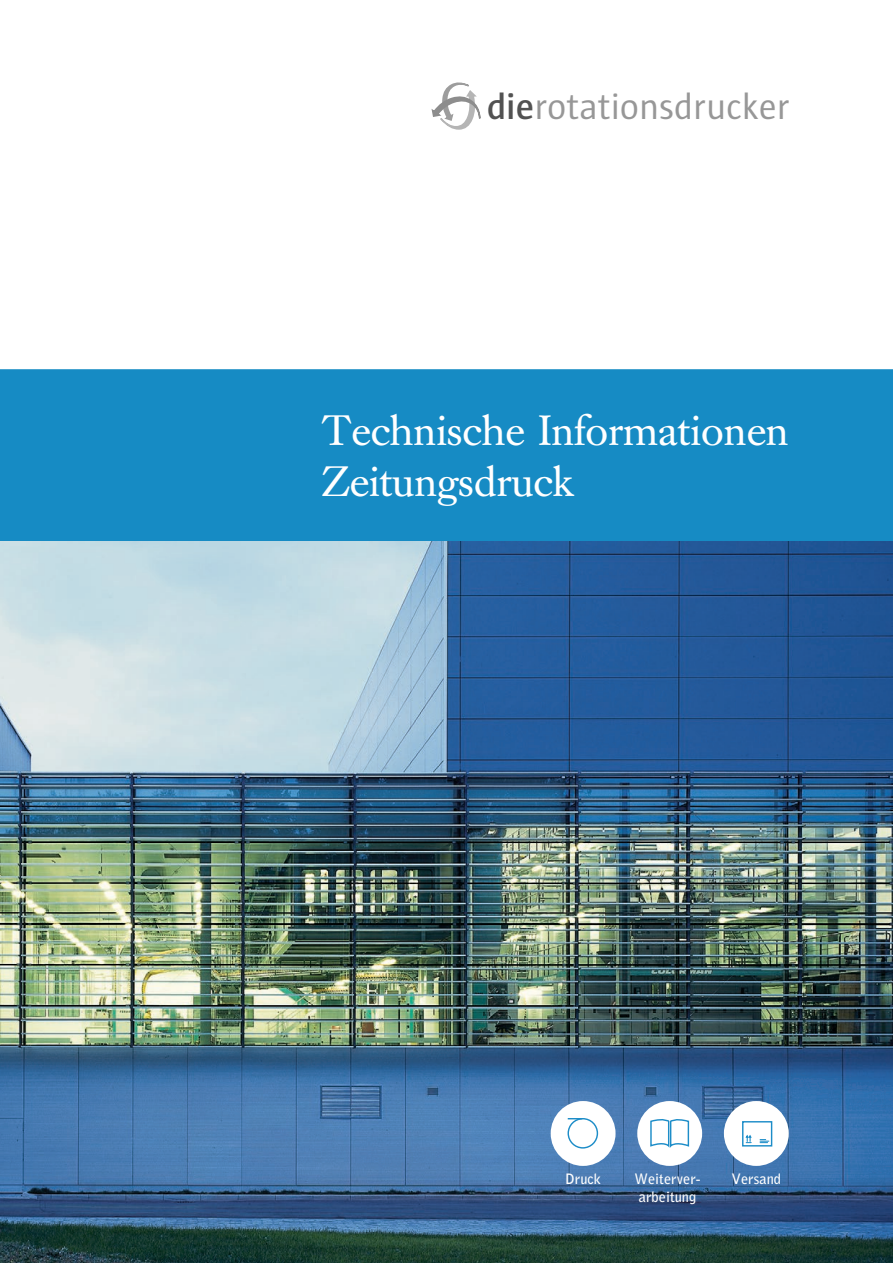
<style>
.page{position:relative;width:893px;height:1263px;background:#fff}
.page>*{position:absolute;margin:0;border:0;box-sizing:border-box;transform-origin:0 0}
.t1{font:42px/50.4px "Caslon Buch BQ";color:#fff}
.t2{font:37.35px "Sun Regular OV VPOOPA";letter-spacing:-.005em;color:#979797}
.t3{font:700 14.4px "Bell Gothic";color:#fff}
.t4{font:700 14.25px "Bell Gothic";color:#fff}
.s1{font-family:"Sun Semi Bold OV UPOOPA";color:#525252}
</style>
<div class="page">
<img style="left:0;top:541px;width:893px;height:722px">
<div style="left:724px;top:1101px;width:65px;height:65px;background:#fff;border-radius:50%"></div>
<div style="left:637px;top:1101px;width:65px;height:65px;background:#fff;border-radius:50%"></div>
<svg style="left:650px;top:1119px;width:40px;height:28px"></svg>
<div style="left:551px;top:1101px;width:64px;height:65px;background:#fff;border-radius:50%"></div>
<div style="left:567px;top:1118px;width:31px;height:30px;border:1px solid #1d8dc8;border-radius:50%"></div>
<svg style="left:568px;top:1118px;width:14px;height:1px"></svg>
<div style="left:742px;top:1121px;width:30px;height:25px;border:1px solid #1d8dc8"></div>
<svg style="left:746px;top:1135px;width:6px;height:8px"></svg>
<svg style="left:760px;top:1139px;width:9px;height:4px"></svg>
<div style="left:0;top:369px;width:893px;height:172px;background:#168bc4"></div>
<svg style="left:432px;top:82px;width:49px;height:48px"></svg>
<p class="t2" style="left:487px;top:86px;width:304px"><span class="s1">die</span>rotationsdrucker</p>
<p class="t1" style="left:322px;top:407px;width:468px">Technische Informationen<br>Zeitungsdruck</p>
<p class="t4" style="left:565px;top:1170px;width:37px">Druck</p>
<p class="t3" style="left:634px;top:1170px;width:68px">Weiterver-</p>
<p class="t3" style="left:731px;top:1170px;width:51px">Versand</p>
<p class="t3" style="left:639px;top:1188px;width:59px">arbeitung</p>
</div>
